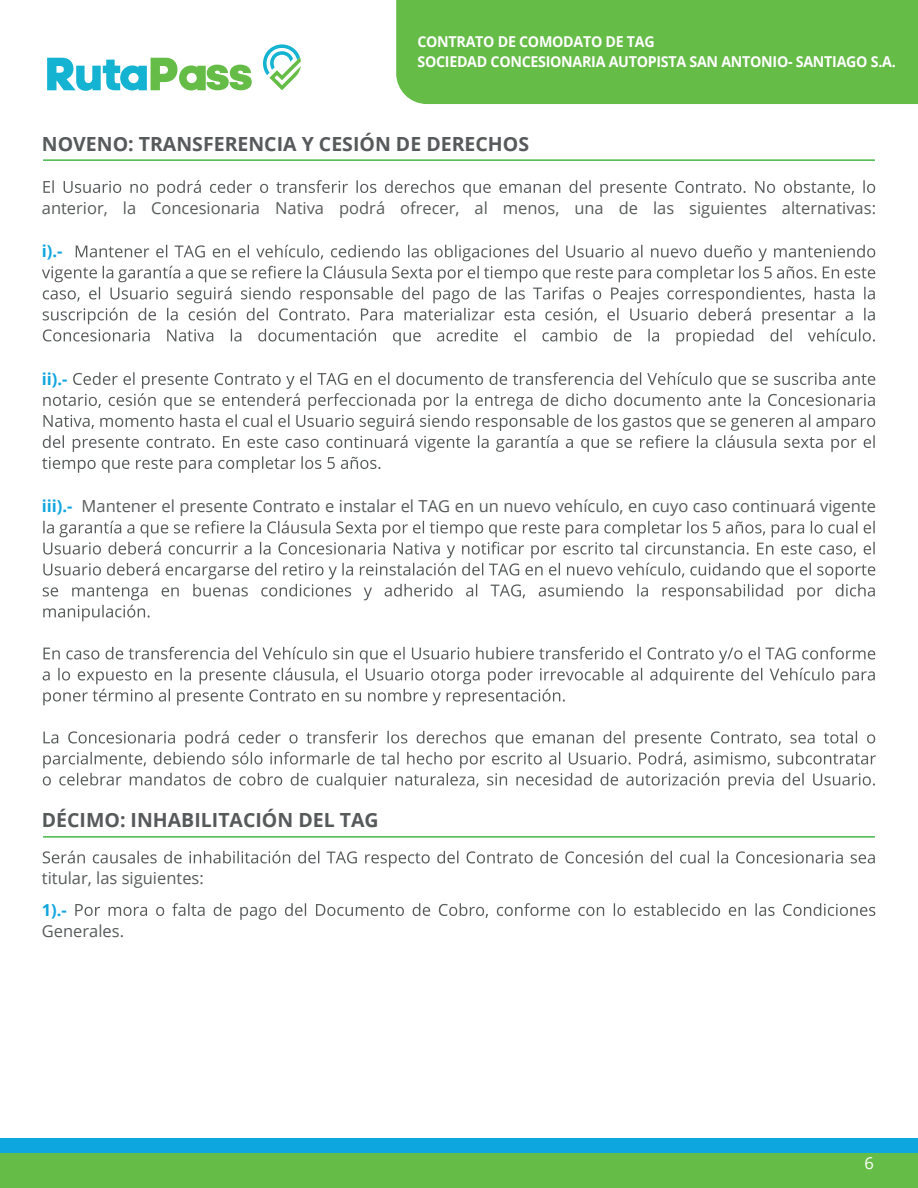
<style>
.page{position:relative;width:918px;height:1188px;background:#fff}
.page>*{position:absolute;margin:0;border:0;box-sizing:border-box;transform-origin:0 0}
.t1{font:700 19.5px "Open Sans";color:#575a5b}
.t2{font:16.5px "Open Sans";color:#575a5b}
.t3{font:700 16.5px "Open Sans";color:#11a6df}
.t4{font:16.5px "Open Sans";color:#fff}
.t5{font:700 15px/20.1px "Open Sans";letter-spacing:-.02em;color:#fff;scale:.95 1}
.s1{font-weight:700;color:#11a6df}
.s2{font-size:18px}
</style>
<div class="page">
<svg style="left:43px;top:180px;width:832px;height:17px"></svg>
<svg style="left:42px;top:245px;width:833px;height:100px"></svg>
<svg style="left:42px;top:372px;width:833px;height:101px"></svg>
<svg style="left:43px;top:521px;width:832px;height:100px"></svg>
<svg style="left:43px;top:647px;width:832px;height:58px"></svg>
<svg style="left:43px;top:731px;width:833px;height:58px"></svg>
<svg style="left:43px;top:851px;width:832px;height:16px"></svg>
<svg style="left:75px;top:903px;width:800px;height:17px"></svg>
<hr style="left:43px;top:159px;width:832px;height:2px;background:#45b749">
<hr style="left:43px;top:836px;width:832px;height:2px;background:#45b749">
<svg style="left:47px;top:58px;width:205px;height:33px"></svg>
<svg style="left:263px;top:44px;width:38px;height:46px"></svg>
<div style="left:0;top:1152px;width:918px;height:36px;background:#65bc46"></div>
<div style="left:0;top:1138px;width:918px;height:14px;background:#0ea6df"></div>
<div style="left:396px;top:0;width:522px;height:104px;background:#65bc46"></div>
<p class="t5" style="left:417px;top:31px;width:505px">CONTRATO DE COMODATO DE TAG<br>SOCIEDAD CONCESIONARIA AUTOPISTA SAN ANTONIO- SANTIAGO S.A.</p>
<p class="t1" style="left:42px;top:130px;width:489px">NOVENO: TRANSFERENCIA Y CESIÓN DE DERECHOS</p>
<p class="t2" style="left:42px;top:197px;width:836px">anterior, la Concesionaria Nativa podrá ofrecer, al menos, una de las siguientes alternativas:</p>
<p class="t3" style="left:42px;top:240px;width:22px">i).-</p>
<p class="t3" style="left:42px;top:367px;width:27px">ii).-</p>
<p class="t2" style="left:42px;top:495px;width:836px"><span class="s1">iii).-</span> Mantener el presente Contrato e instalar el TAG en un nuevo vehículo, en cuyo caso continuará vigente</p>
<p class="t1" style="left:42px;top:806px;width:338px">DÉCIMO: INHABILITACIÓN DEL TAG</p>
<p class="t2" style="left:42px;top:867px;width:163px">titular, las siguientes:</p>
<p class="t3" style="left:42px;top:898px;width:27px">1).-</p>
<p class="t2" style="left:42px;top:920px;width:84px">Generales.</p>
<p class="t4" style="left:861px;top:1150px;width:41px"><span class="s2">6</span>6 6</p>
</div>
